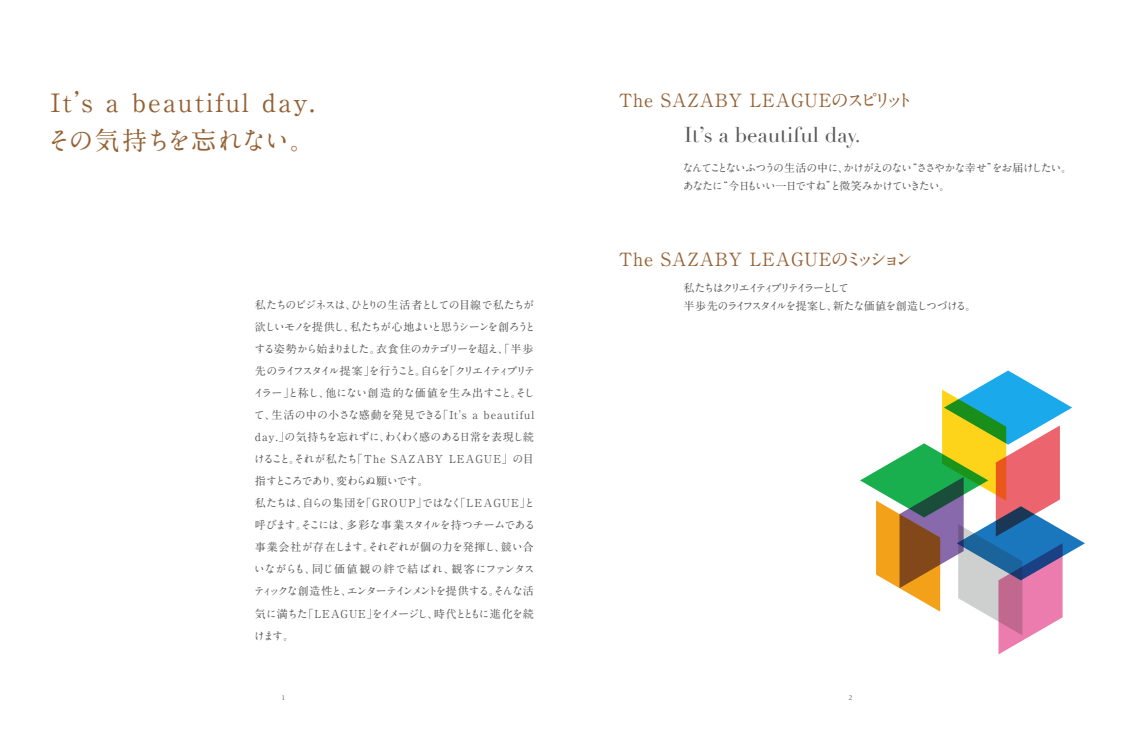
<style>
.page{position:relative;width:1134px;height:729px;background:#fff}
.page>*{position:absolute;margin:0;border:0;box-sizing:border-box;transform-origin:0 0}
.t1{font:700 25.3px/38px "A1 Mincho Std";letter-spacing:.09em;color:#956134}
.t2{font:21px "Didot";color:#595757}
.t3{font:700 18.2px "A1 Mincho Std";letter-spacing:.04em;color:#956134}
.t4{font:700 11px/22px "A1 Mincho Std";letter-spacing:-.055em;color:#595757}
.t5{font:700 11px/18px "A1 Mincho Std";letter-spacing:-.11em;color:#595757}
.t6{font:700 11px/18px "A1 Mincho Std";letter-spacing:-.16em;color:#595757}
.t7{font:8px "Garamond 3 LT Std";color:#595757}
</style>
<div class="page">
<svg style="left:860px;top:370px;width:225px;height:284px"></svg>
<h1 class="t1" style="left:47px;top:80px;width:270px">It’s a beautiful day.その気持ちを忘れない。</h1>
<p class="t4" style="left:253px;top:292px;width:284px">私たちのビジネスは､ひとりの生活者としての目線で私たちが欲しいモノを提供し､私たちが心地よいと思うシーンを創ろうとする姿勢から始まりました｡衣食住のカテゴリーを超え､｢半歩先のライフスタイル提案｣を行うこと｡自らを｢クリエイティブリテイラー｣と称し､他にない創造的な価値を生み出すこと｡そして､生活の中の小さな感動を発見できる｢It＇s a beautiful day.｣の気持ちを忘れずに､わくわく感のある日常を表現し続けること｡それが私たち｢The SAZABY LEAGUE｣の目指すところであり､変わらぬ願いです｡<br>私たちは､自らの集団を｢GROUP｣ではなく｢LEAGUE｣と呼びます｡そこには､多彩な事業スタイルを持つチームである事業会社が存在します｡それぞれが個の力を発揮し､競い合いながらも､同じ価値観の絆で結ばれ､観客にファンタスティックな創造性と､エンターテインメントを提供する｡そんな活気に満ちた｢LEAGUE｣をイメージし､時代とともに進化を続けます｡</p>
<h3 class="t3" style="left:619px;top:85px;width:297px">The SAZABY LEAGUEのスピリット</h3>
<h2 class="t2" style="left:684px;top:122px;width:178px">It’s a beautiful day.</h2>
<p class="t5" style="left:682px;top:157px;width:386px">なんてことないふつうの生活の中に､かけがえのない“ささやかな幸せ”をお届けしたい｡あなたに“今日もいい一日ですね”と微笑みかけていきたい｡</p>
<h3 class="t3" style="left:619px;top:244px;width:296px">The SAZABY LEAGUEのミッション</h3>
<p class="t6" style="left:683px;top:278px;width:289px">私たちはクリエイティブリテイラーとして<br>半歩先のライフスタイルを提案し､新たな価値を創造しつづける｡</p>
<p class="t7" style="left:281px;top:693px;width:5px">1</p>
<p class="t7" style="left:848px;top:693px;width:5px">2</p>
</div>
